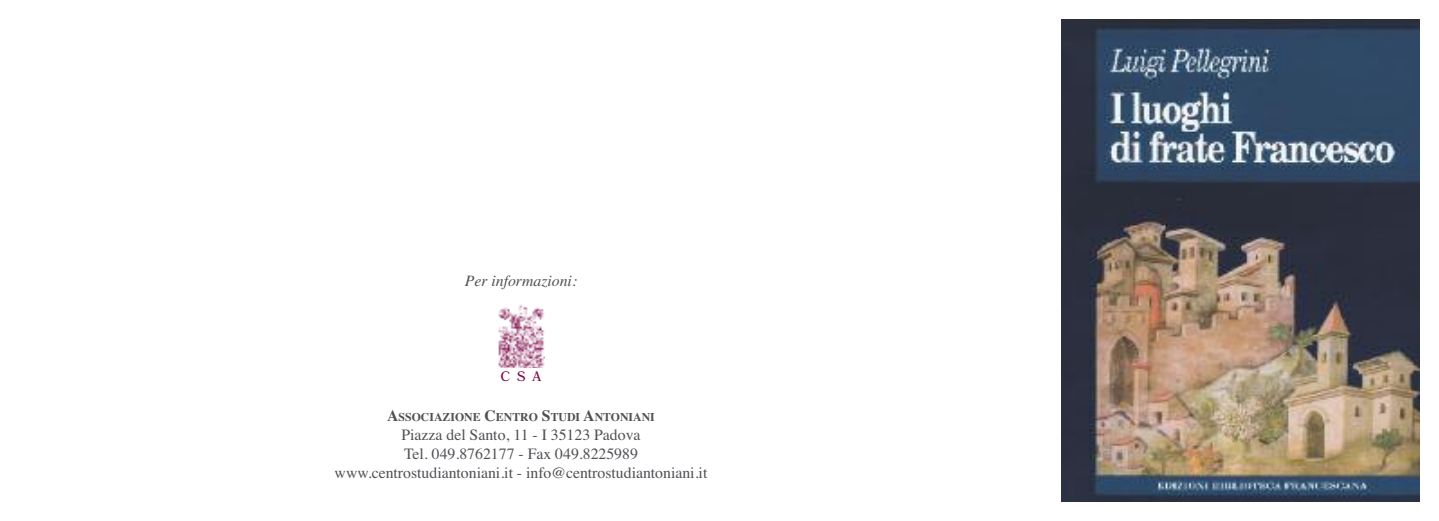
<style>
.page{position:relative;width:1439px;height:521px;background:#fff}
.page>*{position:absolute;margin:0;border:0;box-sizing:border-box;transform-origin:0 0}
.t1{font:15.75px/18.9px "Times";color:#4e5054;text-align:center}
.t2{font:italic 15.75px "Times";color:#4e5054}
.t3{font:14px "New Aster";color:#7e0d4b}
.t4{font:700 11.9px "Times";color:#4e5054}
.s1{font-size:15.75px}
</style>
<div class="page">
<img style="left:498px;top:304px;width:47px;height:64px">
<img style="left:1062px;top:20px;width:357px;height:481px">
<p class="t2" style="left:465px;top:272px;width:114px">Per informazioni:</p>
<p class="t3" style="left:500px;top:370px;width:42px">CSA</p>
<p class="t4" style="left:387px;top:410px;width:269px"><span class="s1">A</span>SSOCIAZIONE <span class="s1">C</span>ENTRO <span class="s1">S</span>TUDI <span class="s1">A</span>NTONIANI</p>
<p class="t1" style="left:335px;top:425px;width:374px">Piazza del Santo, 11 - I 35123 Padova<br>Tel. 049.8762177 - Fax 049.8225989 www.centrostudiantoniani.it - info@centrostudiantoniani.it</p>
</div>
